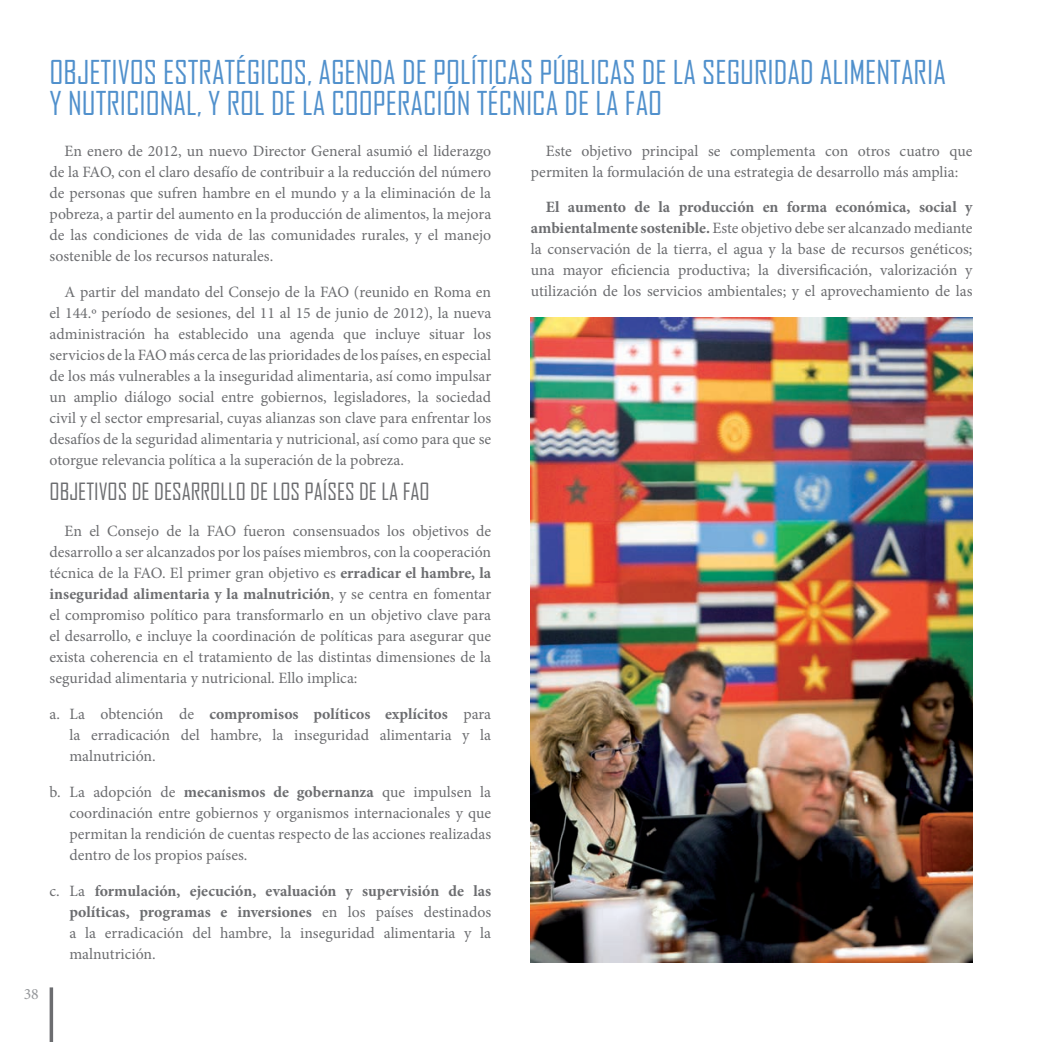
<style>
.page{position:relative;width:1042px;height:1042px;background:#fff}
.page>*{position:absolute;margin:0;border:0;box-sizing:border-box;transform-origin:0 0}
.Título{font:31.5px "Agency FB";color:#5090cc}
.Subtítulo{font:22.75px "Agency FB";color:#6c6d70}
.Parrafo_letras{font:15.75px/21px "Minion Pro";color:#6c6d70;text-align:justify}
.t1{font:15.75px "Minion Pro";color:#95979a}
.s1{font-weight:700}
</style>
<div class="page">
<hr style="left:50px;top:987px;width:3px;height:55px;background:#6c6d70">
<img style="left:531px;top:317px;width:441px;height:645px">
<p class="Título" style="left:50px;top:53px;width:898px">OBJETIVOS ESTRATÉGICOS, AGENDA DE POLÍTICAS PÚBLICAS DE LA SEGURIDAD ALIMENTARIA</p>
<p class="Título" style="left:50px;top:84px;width:614px">Y NUTRICIONAL, Y ROL DE LA COOPERACIÓN TÉCNICA DE LA FAO</p>
<p class="Parrafo_letras" style="left:50px;top:140px;width:443px;text-indent:15px">En enero de 2012, un nuevo Director General asumió el liderazgo de la FAO, con el claro desafío de contribuir a la reducción del número de personas que sufren hambre en el mundo y a la eliminación de la pobreza, a partir del aumento en la producción de alimentos, la mejora de las condiciones de vida de las comunidades rurales, y el manejo sostenible de los recursos naturales.</p>
<p class="Parrafo_letras" style="left:50px;top:281px;width:443px;text-indent:15px">A partir del mandato del Consejo de la FAO (reunido en Roma en el 144.º período de sesiones, del 11 al 15 de junio de 2012), la nueva administración ha establecido una agenda que incluye situar los servicios de la FAO más cerca de las prioridades de los países, en especial de los más vulnerables a la inseguridad alimentaria, así como impulsar un amplio diálogo social entre gobiernos, legisladores, la sociedad civil y el sector empresarial, cuyas alianzas son clave para enfrentar los desafíos de la seguridad alimentaria y nutricional, así como para que se otorgue relevancia política a la superación de la pobreza.</p>
<p class="Subtítulo" style="left:50px;top:478px;width:382px">OBJETIVOS DE DESARROLLO DE LOS PAÍSES DE LA FAO</p>
<p class="Parrafo_letras" style="left:50px;top:521px;width:443px;text-indent:15px">En el Consejo de la FAO fueron consensuados los objetivos de desarrollo a ser alcanzados por los países miembros, con la cooperación técnica de la FAO. El primer gran objetivo es <span class="s1">erradicar el hambre, la inseguridad alimentaria y la malnutrición</span>, y se centra en fomentar el compromiso político para transformarlo en un objetivo clave para el desarrollo, e incluye la coordinación de políticas para asegurar que exista coherencia en el tratamiento de las distintas dimensiones de la seguridad alimentaria y nutricional. Ello implica:</p>
<p class="Parrafo_letras" style="left:69px;top:704px;width:423px;text-indent:-20px">a. La obtención de <span class="s1">compromisos políticos explícitos</span> para la erradicación del hambre, la inseguridad alimentaria y la malnutrición.</p>
<p class="Parrafo_letras" style="left:69px;top:782px;width:423px;text-indent:-20px">b. La adopción de <span class="s1">mecanismos de gobernanza</span> que impulsen la coordinación entre gobiernos y organismos internacionales y que permitan la rendición de cuentas respecto de las acciones realizadas dentro de los propios países.</p>
<p class="Parrafo_letras" style="left:69px;top:880px;width:423px;text-indent:-20px">c. La <span class="s1">formulación, ejecución, evaluación y supervisión de las políticas, programas e inversiones</span> en los países destinados a la erradicación del hambre, la inseguridad alimentaria y la malnutrición.</p>
<p class="Parrafo_letras" style="left:531px;top:140px;width:443px;text-indent:15px">Este objetivo principal se complementa con otros cuatro que permiten la formulación de una estrategia de desarrollo más amplia:</p>
<p class="Parrafo_letras" style="left:531px;top:197px;width:443px;text-indent:15px"><span class="s1">El aumento de la producción en forma económica, social y ambientalmente sostenible.</span> Este objetivo debe ser alcanzado mediante la conservación de la tierra, el agua y la base de recursos genéticos; una mayor eficiencia productiva; la diversificación, valorización y utilización de los servicios ambientales; y el aprovechamiento de las</p>
<p class="t1" style="left:24px;top:983px;width:17px">38</p>
</div>
